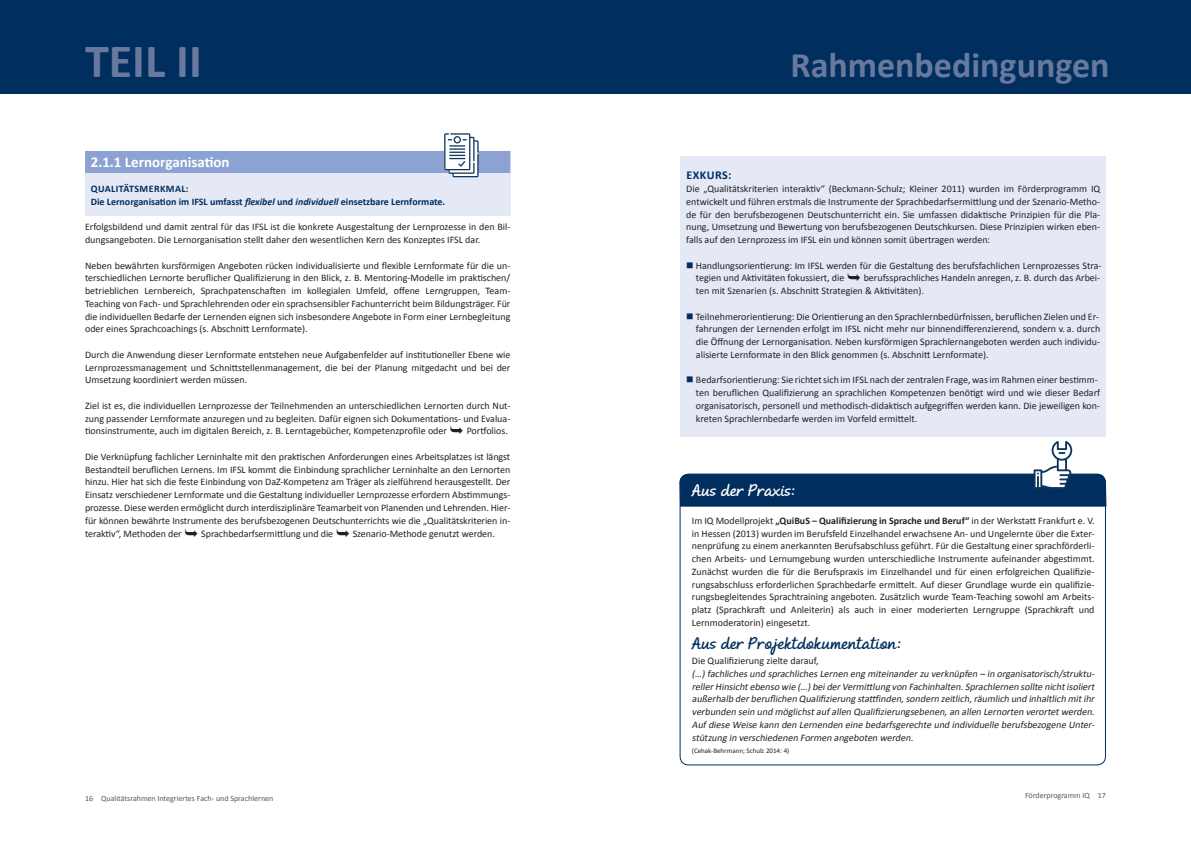
<style>
.page{position:relative;width:1191px;height:842px;background:#fff}
.page>*{position:absolute;margin:0;border:0;box-sizing:border-box;transform-origin:0 0}
._01_Überschrift_2_gr{font:700 48px "Calibri";color:#68799e}
._01_Überschrift_2_gr-2{font:700 36px "Calibri";color:#68799e}
._02_Fließtext{font:700 16px "Andrea II Script Slant";color:#002e5e}
._02_Fließtext-2{font:700 16px "Andrea II Script Slant";color:#fff}
._02_Fließtext-3{font:700 15px "Calibri";color:#fff}
._02_Fließtext-4{font:700 12px "Calibri";letter-spacing:.04em;color:#002e5e}
._02_Fließtext-5{font:10px/12.8px "Calibri";color:#231f20;text-align:justify}
._02_Fließtext-6{font:italic 10px/12.8px "Calibri";color:#231f20;text-align:justify}
._02_Fließtext-7{font:700 10px "Calibri";color:#002e5e}
._02_Fließtext-8{font:700 10px "Calibri";letter-spacing:.04em;color:#002e5e}
.t1{font:8px "Calibri";color:#57585a}
._02_Fließtext-9{font:7px "Calibri";color:#231f20}
.s1{font-style:italic}
.s2{color:#002e5e}
.s3{font-weight:700}
</style>
<div class="page">
<svg style="left:681px;top:488px;width:426px;height:19px"></svg>
<div style="left:680px;top:156px;width:426px;height:281px;background:#e4e9f5"></div>
<div style="left:85px;top:171px;width:425px;height:44px;background:#e4e9f5"></div>
<div style="left:0;top:0;width:1191px;height:94px;background:#002e5e"></div>
<div style="left:85px;top:151px;width:425px;height:22px;background:#8ca2d2"></div>
<svg style="left:444px;top:133px;width:34px;height:44px"></svg>
<svg style="left:680px;top:441px;width:426px;height:65px"></svg>
<p class="_01_Überschrift_2_gr" style="left:85px;top:31px;width:118px">TEIL II</p>
<p class="_02_Fließtext-3" style="left:91px;top:152px;width:140px">2.1.1 Lernorganisation</p>
<p class="_02_Fließtext-8" style="left:91px;top:182px;width:99px">QUALITÄTSMERKMAL:</p>
<p class="_02_Fließtext-7" style="left:91px;top:195px;width:356px">Die Lernorganisation im IFSL umfasst <span class="s1">flexibel</span> und <span class="s1">individuell</span> einsetzbare Lernformate.</p>
<p class="_02_Fließtext-5" style="left:85px;top:221px;width:427px">Erfolgsbildend und damit zentral für das IFSL ist die konkrete Ausgestaltung der Lernprozesse in den Bil&shy;dungsangeboten. Die Lernorganisation stellt daher den wesentlichen Kern des Konzeptes IFSL dar.</p>
<p class="_02_Fließtext-5" style="left:85px;top:259px;width:427px">Neben bewährten kursförmigen Angeboten rücken individualisierte und flexible Lernformate für die un&shy;terschiedlichen Lernorte beruflicher Qualifizierung in den Blick, z. B. Mentoring-Modelle im praktischen/ betrieblichen Lernbereich, Sprachpatenschaften im kollegialen Umfeld, offene Lerngruppen, Team-Teaching von Fach- und Sprachlehrenden oder ein sprachsensibler Fachunterricht beim Bildungsträger. Für die individuellen Bedarfe der Lernenden eignen sich insbesondere Angebote in Form einer Lernbegleitung oder eines Sprachcoachings (s. Abschnitt Lernformate).</p>
<p class="_02_Fließtext-5" style="left:85px;top:348px;width:427px">Durch die Anwendung dieser Lernformate entstehen neue Aufgabenfelder auf institutioneller Ebene wie Lernprozessmanagement und Schnittstellenmanagement, die bei der Planung mitgedacht und bei der Umsetzung koordiniert werden müssen.</p>
<p class="_02_Fließtext-5" style="left:85px;top:399px;width:427px">Ziel ist es, die individuellen Lernprozesse der Teilnehmenden an unterschiedlichen Lernorten durch Nut&shy;zung passender Lernformate anzuregen und zu begleiten. Dafür eignen sich Dokumentations- und Evalua&shy;tionsinstrumente, auch im digitalen Bereich, z. B. Lerntagebücher, Kompetenzprofile oder</p>
<p class="_02_Fließtext-5" style="left:467px;top:425px;width:43px">Portfolios.</p>
<p class="_02_Fließtext-5" style="left:85px;top:450px;width:427px">Die Verknüpfung fachlicher Lerninhalte mit den praktischen Anforderungen eines Arbeitsplatzes ist längst Bestandteil beruflichen Lernens. Im IFSL kommt die Einbindung sprachlicher Lerninhalte an den Lernorten hinzu. Hier hat sich die feste Einbindung von DaZ-Kompetenz am Träger als zielführend herausgestellt. Der Einsatz verschiedener Lernformate und die Gestaltung individueller Lernprozesse erfordern Abstimmungs&shy;prozesse. Diese werden ermöglicht durch interdisziplinäre Teamarbeit von Planenden und Lehrenden. Hier&shy;für können bewährte Instrumente des berufsbezogenen Deutschunterrichts wie die „Qualitätskriterien in&shy;teraktiv“, Methoden der</p>
<p class="_02_Fließtext-5" style="left:201px;top:527px;width:133px">Sprachbedarfsermittlung und die</p>
<p class="_02_Fließtext-5" style="left:353px;top:527px;width:144px">Szenario-Methode genutzt werden.</p>
<p class="t1" style="left:85px;top:793px;width:190px">16 Qualitätsrahmen Integriertes Fach- und Sprachlernen</p>
<p class="_01_Überschrift_2_gr-2" style="left:790px;top:42px;width:320px">Rahmenbedingungen</p>
<p class="_02_Fließtext-4" style="left:686px;top:168px;width:46px">EXKURS:</p>
<p class="_02_Fließtext-5" style="left:686px;top:182px;width:415px">Die „Qualitätskriterien interaktiv“ (Beckmann-Schulz; Kleiner 2011) wurden im Förderprogramm IQ entwickelt und führen erstmals die Instrumente der Sprachbedarfsermittlung und der Szenario-Metho&shy;de für den berufsbezogenen Deutschunterricht ein. Sie umfassen didaktische Prinzipien für die Pla&shy;nung, Umsetzung und Bewertung von berufsbezogenen Deutschkursen. Diese Prinzipien wirken eben&shy;falls auf den Lernprozess im IFSL ein und können somit übertragen werden:</p>
<p class="_02_Fließtext-5" style="left:696px;top:259px;width:407px;text-indent:-10px"><span class="s2">■</span> Handlungsorientierung: Im IFSL werden für die Gestaltung des berufsfachlichen Lernprozesses Stra&shy;tegien und Aktivitäten fokussiert, die</p>
<p class="_02_Fließtext-5" style="left:696px;top:272px;width:406px;text-indent:168px">berufssprachliches Handeln anregen, z. B. durch das Arbei&shy;ten mit Szenarien (s. Abschnitt Strategien &amp; Aktivitäten).</p>
<p class="_02_Fließtext-5" style="left:696px;top:310px;width:406px;text-indent:-10px"><span class="s2">■</span> Teilnehmerorientierung: Die Orientierung an den Sprachlernbedürfnissen, beruflichen Zielen und Er&shy;fahrungen der Lernenden erfolgt im IFSL nicht mehr nur binnendifferenzierend, sondern v. a. durch die Öffnung der Lernorganisation. Neben kursförmigen Sprachlernangeboten werden auch individu&shy;alisierte Lernformate in den Blick genommen (s. Abschnitt Lernformate).</p>
<p class="_02_Fließtext-5" style="left:696px;top:374px;width:406px;text-align:left;text-indent:-10px"><span class="s2">■</span> Bedarfsorientierung: Sie richtet sich im IFSL nach der zentralen Frage, was im Rahmen einer bestimm&shy;ten beruflichen Qualifizierung an sprachlichen Kompetenzen benötigt wird und wie dieser Bedarf organisatorisch, personell und methodisch-didaktisch aufgegriffen werden kann. Die jeweiligen kon&shy;kreten Sprachlernbedarfe werden im Vorfeld ermittelt.</p>
<p class="_02_Fließtext-2" style="left:692px;top:481px;width:105px">Aus der Praxis:</p>
<p class="_02_Fließtext-5" style="left:692px;top:514px;width:404px">Im IQ Modellprojekt <span class="s3">„QuiBuS – Qualifizierung in Sprache und Beruf“</span> in der Werkstatt Frankfurt e. V. in Hessen (2013) wurden im Berufsfeld Einzelhandel erwachsene An- und Ungelernte über die Exter&shy;nenprüfung zu einem anerkannten Berufsabschluss geführt. Für die Gestaltung einer sprachförderli&shy;chen Arbeits- und Lernumgebung wurden unterschiedliche Instrumente aufeinander abgestimmt.<br>Zunächst wurden die für die Berufspraxis im Einzelhandel und für einen erfolgreichen Qualifizie&shy;rungsabschluss erforderlichen Sprachbedarfe ermittelt. Auf dieser Grundlage wurde ein qualifizie&shy;rungsbegleitendes Sprachtraining angeboten. Zusätzlich wurde Team-Teaching sowohl am Arbeits&shy;platz (Sprachkraft und Anleiterin) als auch in einer moderierten Lerngruppe (Sprachkraft und Lernmoderatorin) eingesetzt.</p>
<p class="_02_Fließtext" style="left:692px;top:634px;width:210px">Aus der Projektdokumentation:</p>
<p class="_02_Fließtext-5" style="left:692px;top:654px;width:128px">Die Qualifizierung zielte darauf,</p>
<p class="_02_Fließtext-6" style="left:692px;top:667px;width:406px">(…)fachlichesund sprachlichesLernen eng miteinanderzu verknüpfen – in organisatorisch/struktu&shy;rellerHinsichtebenso wie (…)beiderVermittlung von Fachinhalten.Sprachlernen sollte nichtisoliert außerhalb derberuflichen Qualifizierung stattfinden,sondern zeitlich,räumlich und inhaltlich mitihr verbunden sein und möglichstaufallen Qualifizierungsebenen,an allen Lernorten verortetwerden.<br>Aufdiese Weise kann den Lernenden eine bedarfsgerechte und individuelle berufsbezogene Unter&shy;stützung in verschiedenen Formen angeboten werden.</p>
<p class="_02_Fließtext-9" style="left:692px;top:747px;width:99px">(Cehak-Behrmann; Schulz 2014: 4)</p>
<p class="t1" style="left:1025px;top:790px;width:82px">Förderprogramm IQ 17</p>
</div>
